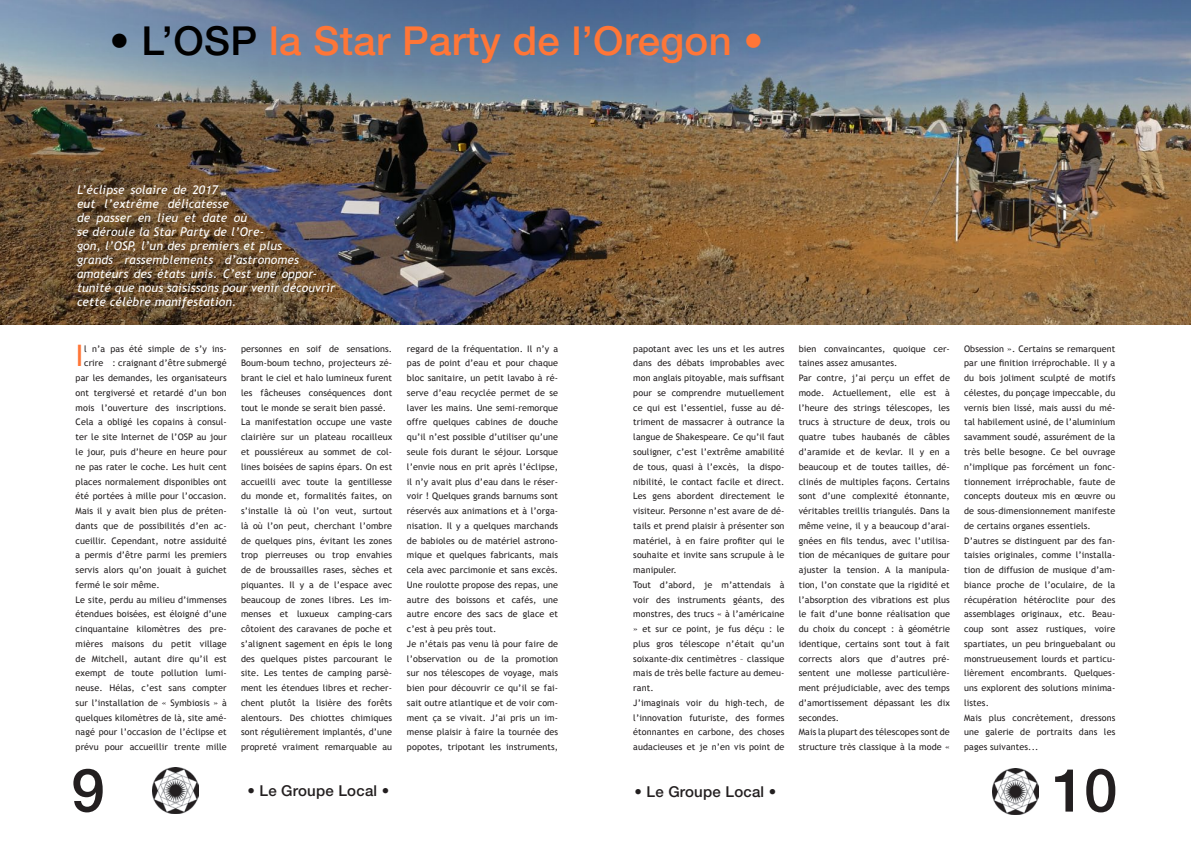
<style>
.page{position:relative;width:1191px;height:842px;background:#fff}
.page>*{position:absolute;margin:0;border:0;box-sizing:border-box;transform-origin:0 0}
.t1{font:500 60px "Helvetica Neue LT Std";color:#231f20}
._2_moyen-titre_moyen{font:500 40px "Helvetica Neue LT Std";letter-spacing:.01em;color:#ff7637}
._5_texte_courant{font:29.6px "Trebuchet MS";color:#ff7637}
.t2{font:500 15px "Helvetica Neue LT Std";letter-spacing:.015em;color:#231f20}
._5_chapeaux{font:italic 12px/14px "Trebuchet MS";letter-spacing:.01em;color:#fff}
._5_texte_courant-2{font:9px/14.8px "Trebuchet MS";letter-spacing:.01em;color:#231f20;text-align:justify}
.s1{color:#000}
</style>
<div class="page">
<img style="left:153px;top:767px;width:46px;height:46px">
<img style="left:992px;top:769px;width:46px;height:46px">
<img style="left:0;top:0;width:1191px;height:325px">
<p class="_2_moyen-titre_moyen" style="left:109px;top:17px;width:655px"><span class="s1">• L’OSP</span> la Star Party de l’Oregon •</p>
<p class="_5_chapeaux" style="left:77px;top:183px;width:260px">L’éclipse solaire de 2017<br>eut l’extrême délicatesse<br>de passer en lieu et date où<br>se déroule la Star Party de l’Ore-<br>gon, l’OSP, l’un des premiers et plus<br>grands rassemblements d’astronomes amateurs des états unis. C’est une oppor&shy;tunité que nous saisissons pour venir découvrir cette célèbre manifestation.</p>
<p class="_5_texte_courant" style="left:76px;top:339px;width:10px">I</p>
<p class="_5_texte_courant-2" style="left:84px;top:341px;width:144px">l n’a pas été simple de s’y ins-</p>
<p class="_5_texte_courant-2" style="left:84px;top:356px;width:144px">crire : craignant d’être submergé</p>
<p class="_5_texte_courant-2" style="left:76px;top:371px;width:153px">par les demandes, les organisateurs</p>
<p class="_5_texte_courant-2" style="left:76px;top:385px;width:153px">ont tergiversé et retardé d’un bon</p>
<p class="_5_texte_courant-2" style="left:76px;top:400px;width:153px">mois l’ouverture des inscriptions.</p>
<p class="_5_texte_courant-2" style="left:76px;top:415px;width:153px">Cela a obligé les copains à consul-</p>
<p class="_5_texte_courant-2" style="left:76px;top:430px;width:153px">ter le site Internet de l’OSP au jour</p>
<p class="_5_texte_courant-2" style="left:76px;top:444px;width:153px">le jour, puis d’heure en heure pour</p>
<p class="_5_texte_courant-2" style="left:76px;top:459px;width:153px">ne pas rater le coche. Les huit cent</p>
<p class="_5_texte_courant-2" style="left:76px;top:474px;width:153px">places normalement disponibles ont</p>
<p class="_5_texte_courant-2" style="left:76px;top:489px;width:153px">été portées à mille pour l’occasion.</p>
<p class="_5_texte_courant-2" style="left:76px;top:503px;width:153px">Mais il y avait bien plus de préten-</p>
<p class="_5_texte_courant-2" style="left:76px;top:518px;width:153px">dants que de possibilités d’en ac-</p>
<p class="_5_texte_courant-2" style="left:76px;top:533px;width:153px">cueillir. Cependant, notre assiduité</p>
<p class="_5_texte_courant-2" style="left:76px;top:548px;width:153px">a permis d’être parmi les premiers</p>
<p class="_5_texte_courant-2" style="left:76px;top:562px;width:153px">servis alors qu’on jouait à guichet</p>
<p class="_5_texte_courant-2" style="left:76px;top:577px;width:86px">fermé le soir même.</p>
<p class="_5_texte_courant-2" style="left:76px;top:592px;width:153px">Le site, perdu au milieu d’immenses étendues boisées, est éloigné d’une cinquantaine kilomètres des pre&shy;mières maisons du petit village de Mitchell, autant dire qu’il est exempt de toute pollution lumi&shy;neuse. Hélas, c’est sans compter sur l’installation de « Symbiosis » à quelques kilomètres de là, site amé&shy;nagé pour l’occasion de l’éclipse et prévu pour accueillir trente mille</p>
<p class="_5_texte_courant-2" style="left:241px;top:341px;width:153px">personnes en soif de sensations.<br>Boum-boum techno, projecteurs zé&shy;brant le ciel et halo lumineux furent les fâcheuses conséquences dont tout le monde se serait bien passé.</p>
<p class="_5_texte_courant-2" style="left:241px;top:415px;width:153px">La manifestation occupe une vaste clairière sur un plateau rocailleux et poussiéreux au sommet de col&shy;lines boisées de sapins épars. On est accueilli avec toute la gentillesse du monde et, formalités faites, on s’installe là où l’on veut, surtout là où l’on peut, cherchant l’ombre de quelques pins, évitant les zones trop pierreuses ou trop envahies de de broussailles rases, sèches et piquantes. Il y a de l’espace avec beaucoup de zones libres. Les im&shy;menses et luxueux camping-cars côtoient des caravanes de poche et s’alignent sagement en épis le long des quelques pistes parcourant le site. Les tentes de camping parsè&shy;ment les étendues libres et recher&shy;chent plutôt la lisière des forêts alentours. Des chiottes chimiques sont régulièrement implantés, d’une propreté vraiment remarquable au</p>
<p class="_5_texte_courant-2" style="left:407px;top:341px;width:153px">regard de la fréquentation. Il n’y a pas de point d’eau et pour chaque bloc sanitaire, un petit lavabo à ré&shy;serve d’eau recyclée permet de se laver les mains. Une semi-remorque offre quelques cabines de douche qu’il n’est possible d’utiliser qu’une seule fois durant le séjour. Lorsque l’envie nous en prit après l’éclipse, il n’y avait plus d’eau dans le réser&shy;voir ! Quelques grands barnums sont réservés aux animations et à l’orga&shy;nisation. Il y a quelques marchands de babioles ou de matériel astrono&shy;mique et quelques fabricants, mais cela avec parcimonie et sans excès.<br>Une roulotte propose des repas, une autre des boissons et cafés, une autre encore des sacs de glace et c’est à peu près tout.</p>
<p class="_5_texte_courant-2" style="left:407px;top:636px;width:153px">Je n’étais pas venu là pour faire de l’observation ou de la promotion sur nos télescopes de voyage, mais bien pour découvrir ce qu’il se fai&shy;sait outre atlantique et de voir com&shy;ment ça se vivait. J’ai pris un im&shy;mense plaisir à faire la tournée des popotes, tripotant les instruments,</p>
<p class="_5_texte_courant-2" style="left:633px;top:341px;width:153px">papotant avec les uns et les autres dans des débats improbables avec mon anglais pitoyable, mais suffisant pour se comprendre mutuellement ce qui est l’essentiel, fusse au dé&shy;triment de massacrer à outrance la langue de Shakespeare. Ce qu’il faut souligner, c’est l’extrême amabilité de tous, quasi à l’excès, la dispo&shy;nibilité, le contact facile et direct.<br>Les gens abordent directement le visiteur. Personne n’est avare de dé&shy;tails et prend plaisir à présenter son matériel, à en faire profiter qui le souhaite et invite sans scrupule à le manipuler.</p>
<p class="_5_texte_courant-2" style="left:633px;top:577px;width:153px">Tout d’abord, je m’attendais à voir des instruments géants, des monstres, des trucs « à l’américaine » et sur ce point, je fus déçu : le plus gros télescope n’était qu’un soixante-dix centimètres – classique mais de très belle facture au demeu&shy;rant.</p>
<p class="_5_texte_courant-2" style="left:633px;top:695px;width:153px">J’imaginais voir du high-tech, de l’innovation futuriste, des formes étonnantes en carbone, des choses audacieuses et je n’en vis point de</p>
<p class="t1" style="left:71px;top:754px;width:35px">9</p>
<p class="t2" style="left:247px;top:782px;width:143px">• Le Groupe Local •</p>
<p class="t2" style="left:634px;top:783px;width:143px">• Le Groupe Local •</p>
<p class="_5_texte_courant-2" style="left:798px;top:341px;width:153px">bien convaincantes, quoique cer&shy;taines assez amusantes.</p>
<p class="_5_texte_courant-2" style="left:798px;top:371px;width:153px">Par contre, j’ai perçu un effet de mode. Actuellement, elle est à l’heure des strings télescopes, les trucs à structure de deux, trois ou quatre tubes haubanés de câbles d’aramide et de kevlar. Il y en a beaucoup et de toutes tailles, dé&shy;clinés de multiples façons. Certains sont d’une complexité étonnante, véritables treillis triangulés. Dans la même veine, il y a beaucoup d’arai&shy;gnées en fils tendus, avec l’utilisa&shy;tion de mécaniques de guitare pour ajuster la tension. A la manipula&shy;tion, l’on constate que la rigidité et l’absorption des vibrations est plus le fait d’une bonne réalisation que du choix du concept : à géométrie identique, certains sont tout à fait corrects alors que d’autres pré&shy;sentent une mollesse particulière&shy;ment préjudiciable, avec des temps d’amortissement dépassant les dix secondes.</p>
<p class="_5_texte_courant-2" style="left:798px;top:725px;width:153px">Mais la plupart des télescopes sont de structure très classique à la mode «</p>
<p class="_5_texte_courant-2" style="left:964px;top:341px;width:153px">Obsession ». Certains se remarquent par une finition irréprochable. Il y a du bois joliment sculpté de motifs célestes, du ponçage impeccable, du vernis bien lissé, mais aussi du mé&shy;tal habilement usiné, de l’aluminium savamment soudé, assurément de la très belle besogne. Ce bel ouvrage n’implique pas forcément un fonc&shy;tionnement irréprochable, faute de concepts douteux mis en œuvre ou de sous-dimensionnement manifeste de certains organes essentiels.</p>
<p class="_5_texte_courant-2" style="left:964px;top:533px;width:153px">D’autres se distinguent par des fan&shy;taisies originales, comme l’installa&shy;tion de diffusion de musique d’am&shy;biance proche de l’oculaire, de la récupération hétéroclite pour des assemblages originaux, etc. Beau&shy;coup sont assez rustiques, voire spartiates, un peu bringuebalant ou monstrueusement lourds et particu&shy;lièrement encombrants. Quelques&shy;uns explorent des solutions minima&shy;listes.</p>
<p class="_5_texte_courant-2" style="left:964px;top:710px;width:153px">Mais plus concrètement, dressons une galerie de portraits dans les pages suivantes...</p>
<p class="t1" style="left:1052px;top:754px;width:67px">10</p>
</div>
